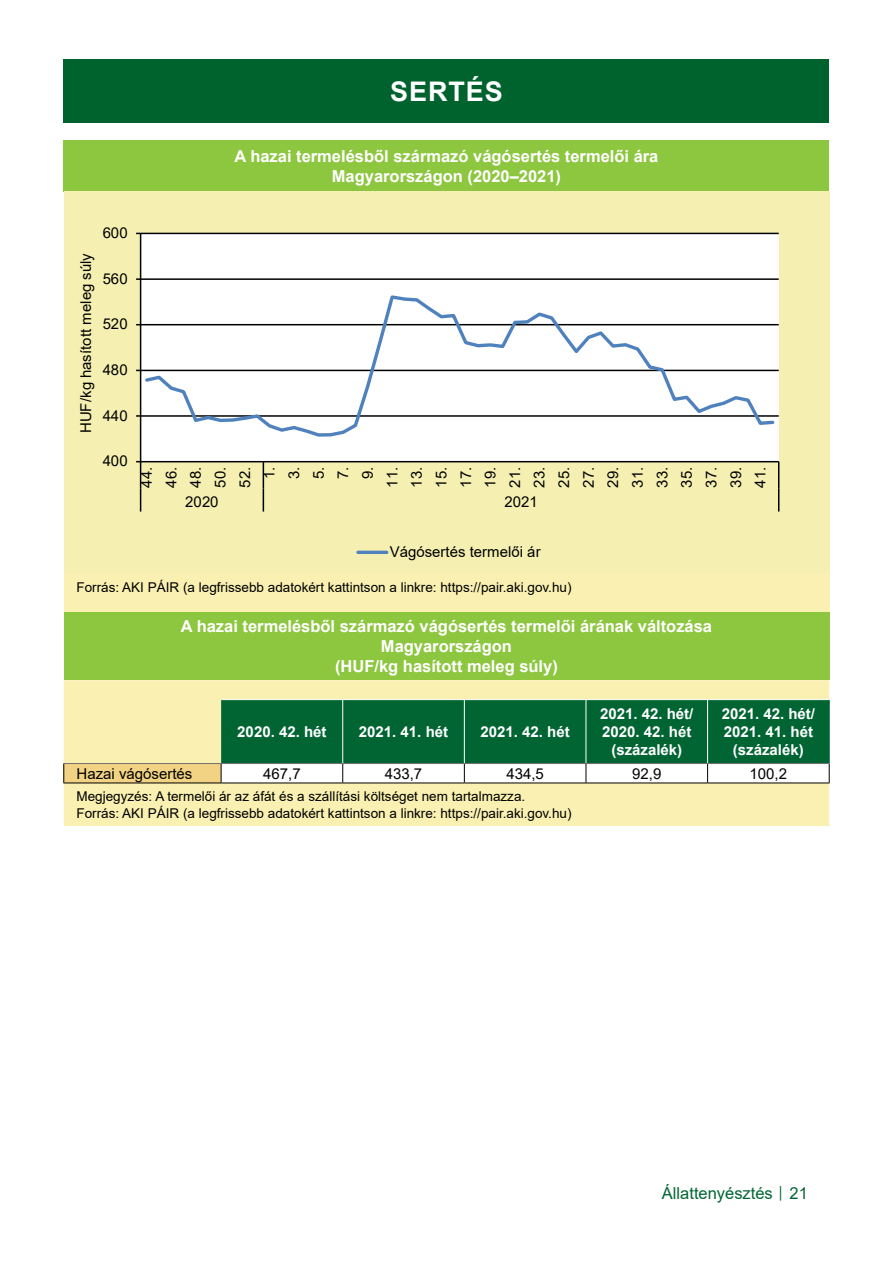
<style>
.page{position:relative;width:893px;height:1263px;background:#fff}
.page>*{position:absolute;margin:0;border:0;box-sizing:border-box;transform-origin:0 0}
.Cím_01_tartalomjegyz{font:700 27px "Arial";letter-spacing:.035em;color:#fff}
.Tablazat_cime{font:700 16.5px/19.8px "Arial";color:#fff;text-align:center}
.t1{font:16.5px "Arial";color:#006533}
.Tablazat_bal_kategor{font:15px/24.6px "Arial";color:#000;text-align:center}
.Tablazat_fejlece_koz{font:700 15px/18px "Arial";color:#fff;text-align:center}
.Tablazat_kozep_ertek{font:15px "Arial";color:#000}
.Tablazat_forrasa{font:13.5px/16.2px "Arial";color:#000}
.s1{font-size:12px}
</style>
<div class="page">
<div style="left:64px;top:60px;width:765px;height:63px;background:#00632e"></div>
<div style="left:64px;top:611px;width:765px;height:69px;background:#8dc63f"></div>
<div style="left:64px;top:680px;width:765px;height:146px;background:#faf0b1"></div>
<div style="left:64px;top:763px;width:157px;height:20px;background:#f2d383"></div>
<hr style="left:221px;top:699px;width:122px;height:1px;background:#fff">
<hr style="left:343px;top:699px;width:121px;height:1px;background:#fff">
<hr style="left:464px;top:699px;width:122px;height:1px;background:#fff">
<hr style="left:586px;top:699px;width:122px;height:1px;background:#fff">
<hr style="left:708px;top:699px;width:122px;height:1px;background:#fff">
<hr style="left:63px;top:763px;width:158px;height:1px;background:#706f6f">
<svg style="left:63px;top:764px;width:1px;height:19px"></svg>
<hr style="left:63px;top:783px;width:158px;height:1px;background:#000">
<hr style="left:221px;top:783px;width:122px;height:1px;background:#000">
<hr style="left:343px;top:783px;width:121px;height:1px;background:#000">
<hr style="left:464px;top:783px;width:122px;height:1px;background:#000">
<hr style="left:586px;top:783px;width:122px;height:1px;background:#000">
<hr style="left:708px;top:783px;width:122px;height:1px;background:#000">
<svg style="left:221px;top:700px;width:609px;height:83px"></svg>
<div style="left:64px;top:140px;width:765px;height:51px;background:#8dc63f"></div>
<div style="left:64px;top:574px;width:765px;height:37px;background:#faf0b1"></div>
<div style="left:64px;top:191px;width:765px;height:383px;background:#f5f0b1"></div>
<div style="left:141px;top:233px;width:638px;height:229px;background:#fff"></div>
<hr style="left:141px;top:415px;width:638px;height:2px;background:#000">
<hr style="left:141px;top:370px;width:638px;height:1px;background:#000">
<hr style="left:141px;top:324px;width:638px;height:1px;background:#000">
<hr style="left:141px;top:278px;width:638px;height:2px;background:#000">
<hr style="left:141px;top:233px;width:638px;height:1px;background:#000">
<hr style="left:140px;top:233px;width:1px;height:229px;background:#000">
<hr style="left:141px;top:461px;width:638px;height:1px;background:#000">
<svg style="left:136px;top:461px;width:5px;height:50px"></svg>
<svg style="left:263px;top:462px;width:1px;height:49px"></svg>
<svg style="left:778px;top:462px;width:1px;height:49px"></svg>
<svg style="left:143px;top:295px;width:633px;height:142px"></svg>
<hr style="left:358px;top:551px;width:29px;height:3px;background:#4f81bd">
<p class="Cím_01_tartalomjegyz" style="left:390px;top:73px;width:114px">SERTÉS</p>
<p class="Tablazat_cime" style="left:234px;top:146px;width:425px">A hazai termelésből származó vágósertés termelői ára</p>
<p class="Tablazat_cime" style="left:332px;top:166px;width:231px">Magyarországon (2020–2021)</p>
<p class="Tablazat_bal_kategor" style="left:74px;top:433px;width:181px;rotate:-90deg">HUF/kg hasított meleg súly</p>
<p class="Tablazat_bal_kategor" style="left:103px;top:220px;width:27px">600</p>
<p class="Tablazat_bal_kategor" style="left:103px;top:266px;width:27px">560</p>
<p class="Tablazat_bal_kategor" style="left:103px;top:312px;width:27px">520</p>
<p class="Tablazat_bal_kategor" style="left:103px;top:357px;width:27px">480</p>
<p class="Tablazat_bal_kategor" style="left:103px;top:403px;width:27px">440</p>
<p class="Tablazat_bal_kategor" style="left:103px;top:449px;width:27px">400</p>
<p class="Tablazat_bal_kategor" style="left:134px;top:488px;width:22px;rotate:-90deg">44.<br>46.<br>48.<br>50.<br>52.<br>1.<br>3.<br>5.<br>7.<br>9.<br>11.<br>13.<br>15.<br>17.<br>19.<br>21.<br>23.<br>25.<br>27.<br>29.<br>31.<br>33.<br>35.<br>37.<br>39.<br>41.</p>
<p class="Tablazat_bal_kategor" style="left:185px;top:489px;width:35px">2020</p>
<p class="Tablazat_bal_kategor" style="left:504px;top:489px;width:35px">2021</p>
<p class="Tablazat_bal_kategor" style="left:390px;top:539px;width:152px">Vágósertés termelői ár</p>
<p class="Tablazat_forrasa" style="left:77px;top:579px;width:496px">Forrás: AKI PÁIR (a legfrissebb adatokért kattintson a linkre: https://pair.aki.gov.hu)</p>
<p class="Tablazat_cime" style="left:181px;top:616px;width:533px">A hazai termelésből származó vágósertés termelői árának változása<br>Magyarországon<br>(HUF/kg hasított meleg súly)</p>
<p class="Tablazat_fejlece_koz" style="left:237px;top:723px;width:91px">2020. 42. hét</p>
<p class="Tablazat_fejlece_koz" style="left:359px;top:723px;width:91px">2021. 41. hét</p>
<p class="Tablazat_fejlece_koz" style="left:481px;top:723px;width:91px">2021. 42. hét</p>
<p class="Tablazat_fejlece_koz" style="left:600px;top:705px;width:95px">2021. 42. hét/<br>2020. 42. hét (százalék)</p>
<p class="Tablazat_fejlece_koz" style="left:722px;top:705px;width:95px">2021. 42. hét/<br>2021. 41. hét (százalék)</p>
<p class="Tablazat_bal_kategor" style="left:77px;top:761px;width:117px">Hazai vágósertés</p>
<p class="Tablazat_kozep_ertek" style="left:263px;top:763px;width:39px">467,7</p>
<p class="Tablazat_kozep_ertek" style="left:385px;top:763px;width:39px">433,7</p>
<p class="Tablazat_kozep_ertek" style="left:506px;top:763px;width:39px">434,5</p>
<p class="Tablazat_kozep_ertek" style="left:632px;top:763px;width:31px">92,9</p>
<p class="Tablazat_kozep_ertek" style="left:750px;top:763px;width:39px">100,2</p>
<p class="Tablazat_forrasa" style="left:77px;top:788px;width:496px">Megjegyzés: A termelői ár az áfát és a szállítási költséget nem tartalmazza.<br>Forrás: AKI PÁIR (a legfrissebb adatokért kattintson a linkre: https://pair.aki.gov.hu)</p>
<p class="t1" style="left:662px;top:1182px;width:147px">Állattenyésztés <span class="s1">│</span> 21</p>
</div>
